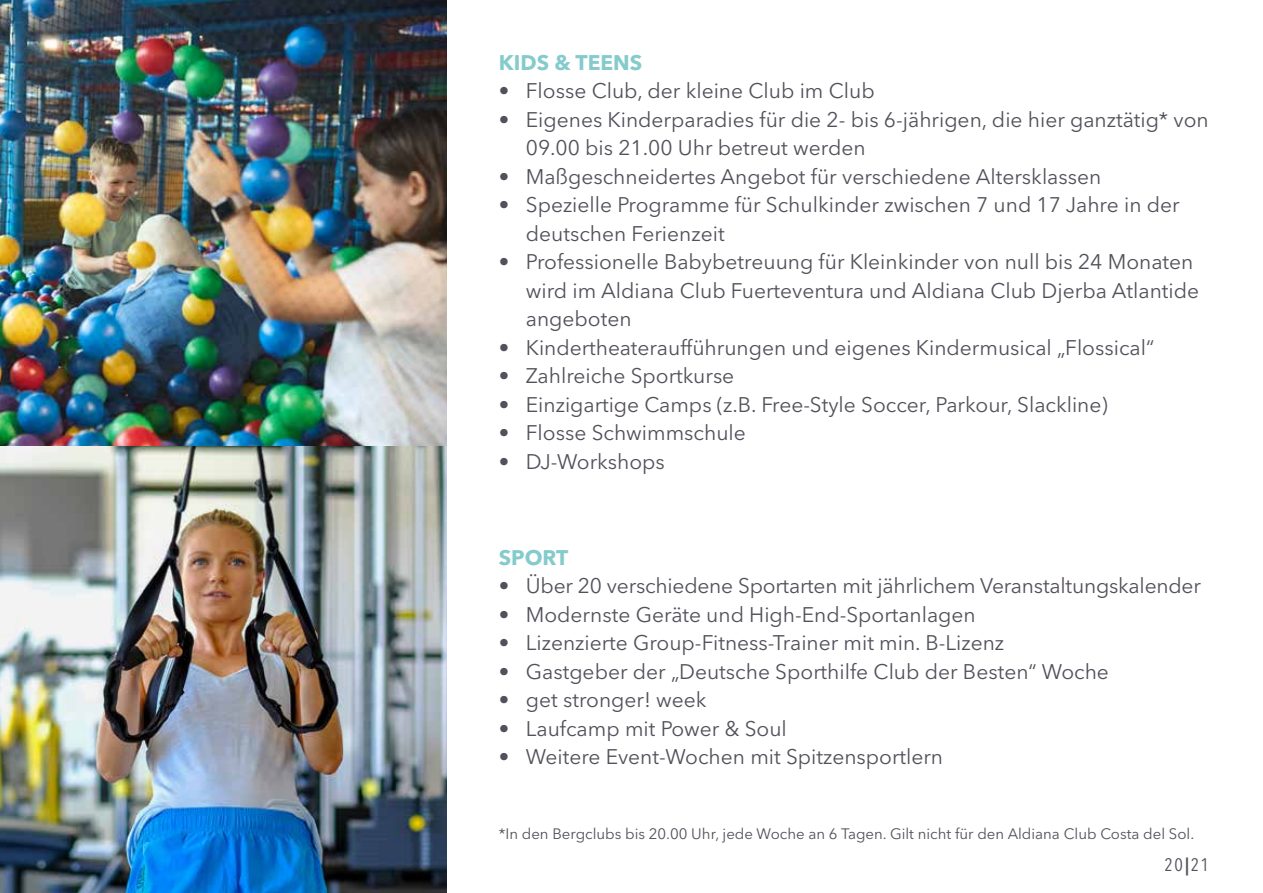
<style>
.page{position:relative;width:1263px;height:893px;background:#fff}
.page>*{position:absolute;margin:0;border:0;box-sizing:border-box;transform-origin:0 0}
.t1{font:21px/28.5px "Avenir Next LT Pro";color:#54505a}
.t2{font:700 21px "Avenir Next LT Pro";color:#85cbcb}
.t3{font:condensed 18px "Avenir Next LT Pro";color:#54505a}
.t4{font:15px "Avenir Next LT Pro";color:#54505a}
.s1{font-weight:600;font-stretch:normal}
</style>
<div class="page">
<img style="left:0;top:0;width:446px;height:893px">
<p class="t2" style="left:499px;top:50px;width:145px">KIDS &amp; TEENS</p>
<p class="t1" style="left:499px;top:77px;width:377px">• Flosse Club, der kleine Club im Club</p>
<p class="t1" style="left:526px;top:105px;width:684px;text-indent:-27px">• Eigenes Kinderparadies für die 2- bis 6-jährigen, die hier ganztätig* von<br>09.00 bis 21.00 Uhr betreut werden</p>
<p class="t1" style="left:499px;top:162px;width:604px">• Maßgeschneidertes Angebot für verschiedene Altersklassen</p>
<p class="t1" style="left:526px;top:191px;width:655px;text-indent:-27px">• Spezielle Programme für Schulkinder zwischen 7 und 17 Jahre in der deutschen Ferienzeit</p>
<p class="t1" style="left:526px;top:248px;width:675px;text-indent:-27px">• Professionelle Babybetreuung für Kleinkinder von null bis 24 Monaten wird im Aldiana Club Fuerteventura und Aldiana Club Djerba Atlantide angeboten</p>
<p class="t1" style="left:499px;top:333px;width:657px">• Kindertheateraufführungen und eigenes Kindermusical „Flossical“</p>
<p class="t1" style="left:499px;top:362px;width:237px">• Zahlreiche Sportkurse</p>
<p class="t1" style="left:499px;top:390px;width:610px">• Einzigartige Camps (z.B. Free-Style Soccer, Parkour, Slackline)</p>
<p class="t1" style="left:499px;top:419px;width:249px">• Flosse Schwimmschule</p>
<p class="t1" style="left:499px;top:447px;width:168px">• DJ-Workshops</p>
<p class="t2" style="left:499px;top:544px;width:71px">SPORT</p>
<p class="t1" style="left:499px;top:572px;width:704px">• Über 20 verschiedene Sportarten mit jährlichem Veranstaltungskalender</p>
<p class="t1" style="left:499px;top:600px;width:478px">• Modernste Geräte und High-End-Sportanlagen</p>
<p class="t1" style="left:499px;top:629px;width:507px">• Lizenzierte Group-Fitness-Trainer mit min. B-Lizenz</p>
<p class="t1" style="left:499px;top:657px;width:612px">• Gastgeber der „Deutsche Sporthilfe Club der Besten“ Woche</p>
<p class="t1" style="left:499px;top:686px;width:209px">• get stronger! week</p>
<p class="t1" style="left:499px;top:714px;width:290px">• Laufcamp mit Power &amp; Soul</p>
<p class="t1" style="left:499px;top:743px;width:446px">• Weitere Event-Wochen mit Spitzensportlern</p>
<p class="t4" style="left:499px;top:825px;width:697px">*In den Bergclubs bis 20.00 Uhr, jede Woche an 6 Tagen. Gilt nicht für den Aldiana Club Costa del Sol.</p>
<p class="t3" style="left:1164px;top:853px;width:46px">20<span class="s1">|</span>21</p>
</div>
